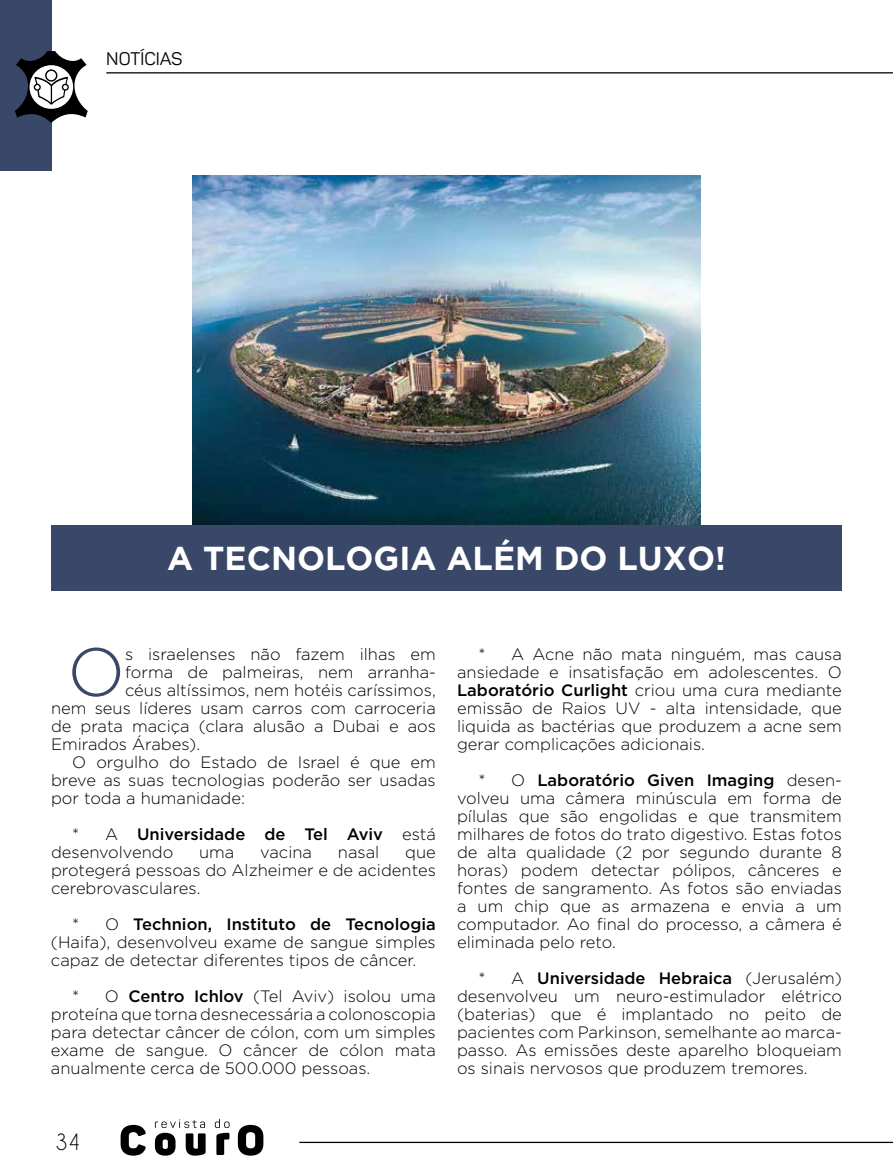
<style>
.page{position:relative;width:893px;height:1170px;background:#fff}
.page>*{position:absolute;margin:0;border:0;box-sizing:border-box;transform-origin:0 0}
.t1{font:300 67.95px "Gotham";color:#394769}
.t2{font:700 33px "Gotham";color:#fff}
.t3{font:21px "Caviar Dreams";color:#000}
.t4{font:18px "Panton";color:#000}
.t5{font:300 16.5px/18px "Gotham";color:#000;text-align:justify}
.t6{font:500 16.5px/18px "Gotham";color:#000}
.s1{font-weight:300}
.s2{font-weight:500}
</style>
<div class="page">
<div style="left:0;top:0;width:51px;height:170px;background:#394769"></div>
<hr style="left:299px;top:1141px;width:594px;height:1px;background:#000">
<hr style="left:106px;top:72px;width:787px;height:1px;background:#000">
<svg style="left:121px;top:1124px;width:25px;height:31px"></svg>
<svg style="left:238px;top:1124px;width:25px;height:31px"></svg>
<svg style="left:155px;top:1119px;width:51px;height:36px"></svg>
<svg style="left:215px;top:1119px;width:15px;height:35px"></svg>
<svg style="left:15px;top:51px;width:73px;height:72px"></svg>
<svg style="left:45px;top:69px;width:12px;height:13px"></svg>
<div style="left:47px;top:71px;width:9px;height:9px;background:#fff;border-radius:50%"></div>
<div style="left:51px;top:525px;width:791px;height:65px;background:#394769"></div>
<img style="left:193px;top:175px;width:507px;height:350px">
<p class="t4" style="left:106px;top:47px;width:78px">NOTÍCIAS</p>
<h2 class="t2" style="left:167px;top:539px;width:560px">A TECNOLOGIA ALÉM DO LUXO!</h2>
<h1 class="t1" style="left:67px;top:629px;width:59px">O</h1>
<p class="t5" style="left:125px;top:644px;width:312px">s israelenses não fazem ilhas em</p>
<p class="t5" style="left:125px;top:662px;width:312px">forma de palmeiras, nem arranha-</p>
<p class="t5" style="left:125px;top:680px;width:312px">céus altíssimos, nem hotéis caríssimos,</p>
<p class="t5" style="left:51px;top:698px;width:386px">nem seus líderes usam carros com carroceria</p>
<p class="t5" style="left:51px;top:716px;width:386px">de prata maciça (clara alusão a Dubai e aos</p>
<p class="t5" style="left:51px;top:734px;width:151px">Emirados Árabes).</p>
<p class="t5" style="left:72px;top:752px;width:365px">O orgulho do Estado de Israel é que em</p>
<p class="t5" style="left:51px;top:770px;width:386px">breve as suas tecnologias poderão ser usadas</p>
<p class="t5" style="left:51px;top:788px;width:196px">por toda a humanidade:</p>
<p class="t6" style="left:51px;top:824px;width:386px;text-indent:21px"><span class="s1">* A</span> Universidade de Tel Aviv <span class="s1">está desenvolvendo</span></p>
<p class="t5" style="left:199px;top:842px;width:37px">uma</p>
<p class="t5" style="left:260px;top:842px;width:53px">vacina</p>
<p class="t5" style="left:338px;top:842px;width:43px">nasal</p>
<p class="t5" style="left:51px;top:842px;width:386px;text-indent:354px">que protegerá pessoas do Alzheimer e de acidentes cerebrovasculares.</p>
<p class="t5" style="left:51px;top:914px;width:386px;text-indent:21px">* O <span class="s2">Technion, Instituto de Tecnologia </span>(Haifa), desenvolveu exame de sangue simples capaz de detectar diferentes tipos de câncer.</p>
<p class="t5" style="left:51px;top:986px;width:386px;text-indent:21px">* O <span class="s2">Centro Ichlov</span> (Tel Aviv) isolou uma proteína que torna desnecessária a colonoscopia para detectar câncer de cólon, com um simples exame de sangue. O câncer de cólon mata anualmente cerca de 500.000 pessoas.</p>
<p class="t3" style="left:55px;top:1129px;width:27px">34</p>
<p class="t5" style="left:457px;top:644px;width:386px;text-indent:21px">* A Acne não mata ninguém, mas causa ansiedade e insatisfação em adolescentes. O <span class="s2">Laboratório Curlight</span> criou uma cura mediante emissão de Raios UV - alta intensidade, que liquida as bactérias que produzem a acne sem gerar complicações adicionais.</p>
<p class="t5" style="left:457px;top:770px;width:386px;text-indent:21px">* O <span class="s2">Laboratório Given Imaging</span> desen&shy;volveu uma câmera minúscula em forma de pílulas que são engolidas e que transmitem milhares de fotos do trato digestivo. Estas fotos de alta qualidade (2 por segundo durante 8 horas) podem detectar pólipos, cânceres e fontes de sangramento. As fotos são enviadas a um chip que as armazena e envia a um computador. Ao final do processo, a câmera é eliminada pelo reto.</p>
<p class="t5" style="left:457px;top:968px;width:386px;text-indent:21px">* A <span class="s2">Universidade Hebraica</span> (Jerusalém) desenvolveu um neuro-estimulador elétrico (baterias) que é implantado no peito de pacientes com Parkinson, semelhante ao marca&shy;passo. As emissões deste aparelho bloqueiam os sinais nervosos que produzem tremores.</p>
</div>
